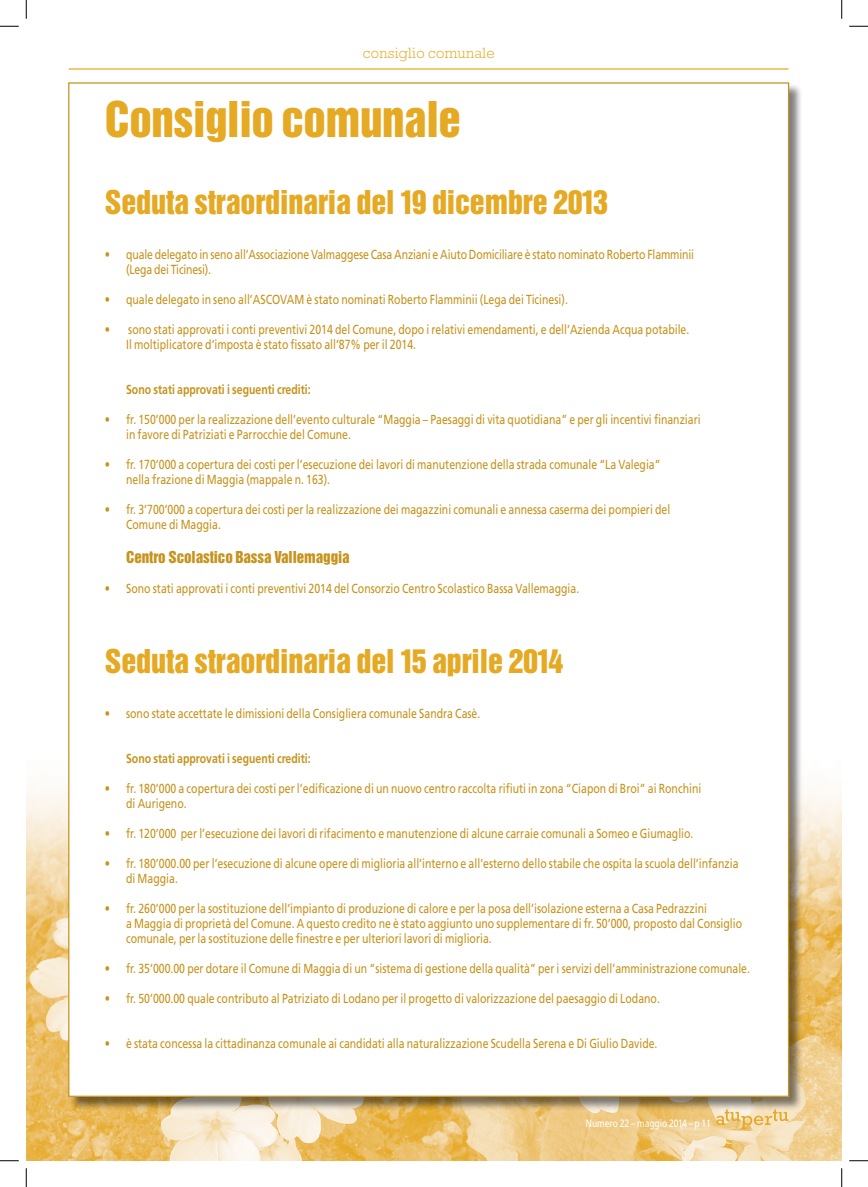
<style>
.page{position:relative;width:868px;height:1187px;background:#fff}
.page>*{position:absolute;margin:0;border:0;box-sizing:border-box;transform-origin:0 0}
.t1{font:45px "Helvetica Inserat LT Std";letter-spacing:-.01em;color:#e5a923}
.t2{font:30px "Helvetica Inserat LT Std";letter-spacing:-.005em;color:#e5a923}
.t3{font:15px "Helvetica Inserat LT Std";letter-spacing:-.005em;color:#c6931d}
.t4{font:300 15px "Rockwell Std";letter-spacing:.025em;color:#e5a923}
.t5{font:13.12px/15px "Frutiger LT Std";color:#c6931d;scale:.8 1}
.t6{font:700 13.12px "Frutiger LT Std";color:#c6931d;scale:.8 1}
.t7{font:10.62px "Frutiger LT Std";color:#fff;scale:.8 1}
</style>
<div class="page">
<img style="left:26px;top:785px;width:815px;height:375px">
<svg style="left:716px;top:1110px;width:72px;height:18px"></svg>
<hr style="left:69px;top:68px;width:719px;height:2px;background:#e5a923">
<div style="left:68px;top:83px;width:735px;height:1027px;background:#000;opacity:.5"></div>
<div style="left:69px;top:83px;width:719px;height:1013px;background:#fff"></div>
<svg style="left:0;top:25px;width:19px;height:2px"></svg>
<svg style="left:849px;top:25px;width:18px;height:2px"></svg>
<svg style="left:0;top:1160px;width:19px;height:1px"></svg>
<svg style="left:849px;top:1160px;width:18px;height:1px"></svg>
<svg style="left:25px;top:0;width:2px;height:19px"></svg>
<svg style="left:25px;top:1168px;width:2px;height:18px"></svg>
<svg style="left:841px;top:0;width:1px;height:19px"></svg>
<svg style="left:841px;top:1168px;width:1px;height:18px"></svg>
<p class="t4" style="left:362px;top:44px;width:133px">consiglio comunale</p>
<h1 class="t1" style="left:105px;top:93px;width:357px">Consiglio comunale</h1>
<h2 class="t2" style="left:105px;top:184px;width:504px">Seduta straordinaria del 19 dicembre 2013</h2>
<p class="t5" style="left:126px;top:246px;width:711px;text-indent:-21px">• quale delegato in seno all’Associazione Valmaggese Casa Anziani e Aiuto Domiciliare è stato nominato Roberto Flamminii (Lega dei Ticinesi).</p>
<p class="t5" style="left:105px;top:292px;width:580px">• quale delegato in seno all’ASCOVAM è stato nominati Roberto Flamminii (Lega dei Ticinesi).</p>
<p class="t5" style="left:126px;top:322px;width:705px;text-indent:-21px">• sono stati approvati i conti preventivi 2014 del Comune, dopo i relativi emendamenti, e dell’Azienda Acqua potabile.<br>Il moltiplicatore d’imposta è stato fissato all’87% per il 2014.</p>
<p class="t6" style="left:126px;top:381px;width:232px">Sono stati approvati i seguenti crediti:</p>
<p class="t5" style="left:126px;top:412px;width:719px;text-indent:-21px">• fr. 150’000 per la realizzazione dell’evento culturale “Maggia – Paesaggi di vita quotidiana” e per gli incentivi finanziari in favore di Patriziati e Parrocchie del Comune.</p>
<p class="t5" style="left:126px;top:457px;width:669px;text-indent:-21px">• fr. 170’000 a copertura dei costi per l’esecuzione dei lavori di manutenzione della strada comunale “La Valegia” nella frazione di Maggia (mappale n. 163).</p>
<p class="t5" style="left:126px;top:502px;width:681px;text-indent:-21px">• fr. 3’700’000 a copertura dei costi per la realizzazione dei magazzini comunali e annessa caserma dei pompieri del<br>Comune di Maggia.</p>
<p class="t3" style="left:126px;top:547px;width:225px">Centro Scolastico Bassa Vallemaggia</p>
<p class="t5" style="left:105px;top:580px;width:594px">• Sono stati approvati i conti preventivi 2014 del Consorzio Centro Scolastico Bassa Vallemaggia.</p>
<h2 class="t2" style="left:105px;top:643px;width:460px">Seduta straordinaria del 15 aprile 2014</h2>
<p class="t5" style="left:105px;top:705px;width:471px">• sono state accettate le dimissioni della Consigliera comunale Sandra Casè.</p>
<p class="t6" style="left:126px;top:750px;width:232px">Sono stati approvati i seguenti crediti:</p>
<p class="t5" style="left:126px;top:780px;width:720px;text-indent:-21px">• fr. 180’000 a copertura dei costi per l’edificazione di un nuovo centro raccolta rifiuti in zona “Ciapon di Broi” ai Ronchini di Aurigeno.</p>
<p class="t5" style="left:105px;top:825px;width:737px">• fr. 120’000 per l’esecuzione dei lavori di rifacimento e manutenzione di alcune carraie comunali a Someo e Giumaglio.</p>
<p class="t5" style="left:126px;top:855px;width:767px;text-indent:-21px">• fr. 180’000.00 per l’esecuzione di alcune opere di miglioria all’interno e all’esterno dello stabile che ospita la scuola dell’infanzia di Maggia.</p>
<p class="t5" style="left:126px;top:900px;width:771px;text-indent:-21px">• fr. 260’000 per la sostituzione dell’impianto di produzione di calore e per la posa dell’isolazione esterna a Casa Pedrazzini<br>a Maggia di proprietà del Comune. A questo credito ne è stato aggiunto uno supplementare di fr. 50’000, proposto dal Consiglio comunale, per la sostituzione delle finestre e per ulteriori lavori di miglioria.</p>
<p class="t5" style="left:105px;top:960px;width:808px">• fr. 35’000.00 per dotare il Comune di Maggia di un “sistema di gestione della qualità” per i servizi dell’amministrazione comunale.</p>
<p class="t5" style="left:105px;top:990px;width:695px">• fr. 50’000.00 quale contributo al Patriziato di Lodano per il progetto di valorizzazione del paesaggio di Lodano.</p>
<p class="t5" style="left:105px;top:1035px;width:692px">• è stata concessa la cittadinanza comunale ai candidati alla naturalizzazione Scudella Serena e Di Giulio Davide.</p>
<p class="t7" style="left:586px;top:1116px;width:158px">Numero 22 – maggio 2014 – p 11</p>
</div>
